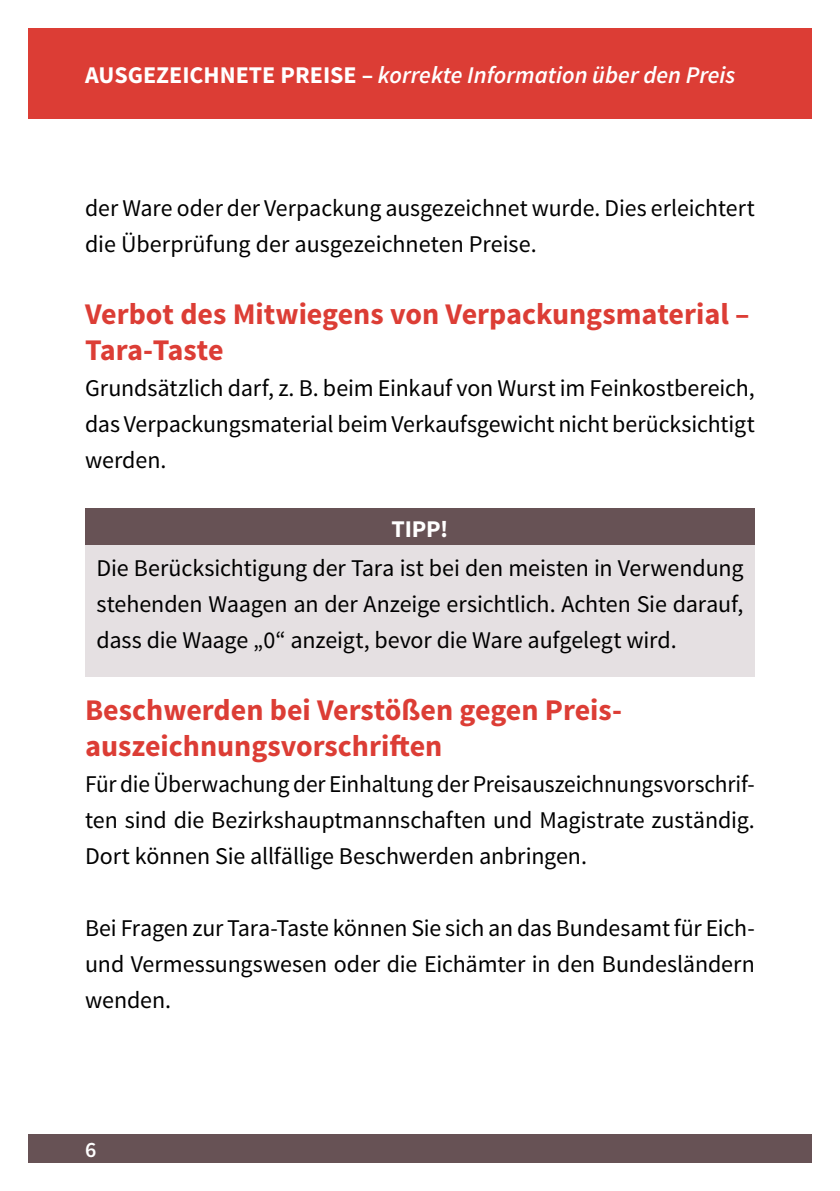
<style>
.page{position:relative;width:840px;height:1191px;background:#fff}
.page>*{position:absolute;margin:0;border:0;box-sizing:border-box;transform-origin:0 0}
._2{font:700 30px/36px "Source Sans Pro";color:#dc3d35}
.Fliesstext{font:24px/36px "Source Sans Pro";letter-spacing:-.005em;color:#000;text-align:justify}
.Highlightbix_Flie_text{font:24px/36px "Source Sans Pro";letter-spacing:-.01em;color:#000;text-align:justify}
.t1{font:italic 600 24px "Source Sans Pro";color:#fff}
.Highlightbox_berschrift{font:700 24px "Source Sans Pro";color:#fff}
.t2{font:600 22px "Source Sans Pro";color:#fff}
.s1{font-weight:700;font-style:normal}
</style>
<div class="page">
<div style="left:28px;top:28px;width:783px;height:91px;background:#dc3d35"></div>
<div style="left:28px;top:1134px;width:783px;height:28px;background:#675255"></div>
<div style="left:85px;top:508px;width:669px;height:45px;background:#675255"></div>
<div style="left:85px;top:545px;width:669px;height:67px;background:#e5e0e2"></div>
<div style="left:85px;top:612px;width:669px;height:64px;background:#e5e0e2"></div>
<p class="t1" style="left:85px;top:60px;width:651px"><span class="s1">AUSGEZEICHNETE PREISE –</span> korrekte Information über den Preis</p>
<p class="Fliesstext" style="left:85px;top:190px;width:671px">der Ware oder der Verpackung ausgezeichnet wurde. Dies erleichtert die Überprüfung der ausgezeichneten Preise.</p>
<h2 class="_2" style="left:85px;top:297px;width:665px">Verbot des Mitwiegens von Verpackungsmaterial –<br>Tara-Taste</h2>
<p class="Fliesstext" style="left:85px;top:370px;width:671px">Grundsätzlich darf, z. B. beim Einkauf von Wurst im Feinkostbereich, das Verpackungsmaterial beim Verkaufsgewicht nicht berücksichtigt werden.</p>
<p class="Highlightbox_berschrift" style="left:391px;top:513px;width:58px">TIPP!</p>
<p class="Highlightbix_Flie_text" style="left:96px;top:550px;width:648px">Die Berücksichtigung der Tara ist bei den meisten in Verwendung stehenden Waagen an der Anzeige ersichtlich. Achten Sie darauf, dass die Waage „0“ anzeigt, bevor die Ware aufgelegt wird.</p>
<h2 class="_2" style="left:85px;top:693px;width:535px">Beschwerden bei Verstößen gegen Preis&shy;auszeichnungsvorschriften</h2>
<p class="Fliesstext" style="left:85px;top:766px;width:670px">Für die Überwachung der Einhaltung der Preisauszeichnungsvorschrif&shy;ten sind die Bezirkshauptmannschaften und Magistrate zuständig.<br>Dort können Sie allfällige Beschwerden anbringen.</p>
<p class="Fliesstext" style="left:85px;top:910px;width:671px">Bei Fragen zur Tara-Taste können Sie sich an das Bundesamt für Eich&shy;und Vermessungswesen oder die Eichämter in den Bundesländern wenden.</p>
<p class="t2" style="left:85px;top:1135px;width:13px">6</p>
</div>
